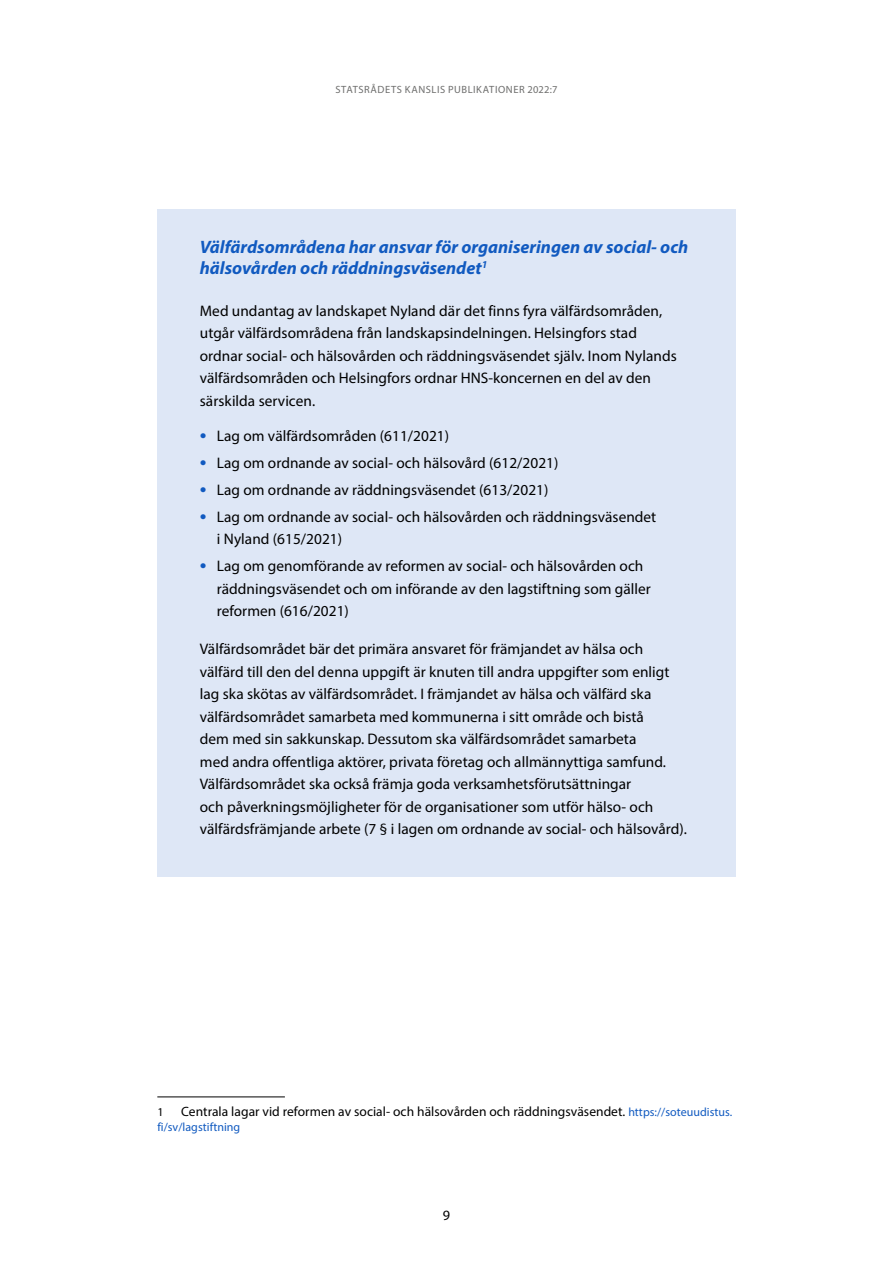
<style>
.page{position:relative;width:893px;height:1263px;background:#fff}
.page>*{position:absolute;margin:0;border:0;box-sizing:border-box;transform-origin:0 0}
.laatikko-otsikko{font:italic 700 18px/21px "Myriad Pro";color:#115ac0}
.Laatikkoteksti{font:15.3px/22.5px "Myriad Pro";letter-spacing:.005em;color:#000}
.t1{font:14.25px "Myriad Pro";color:#000}
._04_Alaviite{font:13.5px "Myriad Pro";letter-spacing:.005em;color:#000}
._04_Alaviite-2{font:12px "Myriad Pro";letter-spacing:.005em;color:#115ac0}
._04_Alaviite-3{font:12px "Myriad Pro";color:#000}
.t2{font:10.5px "Myriad Pro";letter-spacing:.03em;color:#6e6e6d}
.s1{font-size:24px;color:#115ac0}
.s2{font-size:12px;color:#115ac0}
</style>
<div class="page">
<div style="left:157px;top:209px;width:579px;height:90px;background:#dee7f6"></div>
<div style="left:157px;top:283px;width:579px;height:165px;background:#dee7f6"></div>
<div style="left:157px;top:435px;width:579px;height:75px;background:#dee7f6"></div>
<div style="left:157px;top:489px;width:579px;height:97px;background:#dee7f6"></div>
<div style="left:157px;top:538px;width:579px;height:120px;background:#dee7f6"></div>
<div style="left:157px;top:621px;width:579px;height:255px;background:#dee7f6"></div>
<hr style="left:157px;top:1097px;width:128px;height:1px;background:#000">
<p class="t2" style="left:335px;top:83px;width:13px">Statsr</p>
<p class="t2" style="left:371px;top:83px;width:14px">ådets</p>
<p class="t2" style="left:405px;top:83px;width:7px">kanslis</p>
<p class="t2" style="left:448px;top:83px;width:7px">publikationer</p>
<p class="t2" style="left:527px;top:83px;width:32px">2022:7</p>
<p class="laatikko-otsikko" style="left:200px;top:235px;width:490px">Välfärdsområdena har ansvar för organiseringen av social- och hälsovården och räddningsväsendet<sup>1</sup></p>
<p class="Laatikkoteksti" style="left:200px;top:299px;width:478px">Med undantag av landskapet Nyland där det finns fyra välfärdsområden, utgår välfärdsområdena från landskapsindelningen. Helsingfors stad ordnar social- och hälsovården och räddningsväsendet själv. Inom Nylands välfärdsområden och Helsingfors ordnar HNS-koncernen en del av den särskilda servicen.</p>
<p class="Laatikkoteksti" style="left:200px;top:425px;width:251px"><span class="s1">•</span> Lag om välfärdsområden (611/2021)</p>
<p class="Laatikkoteksti" style="left:200px;top:451px;width:360px"><span class="s1">•</span> Lag om ordnande av social- och hälsovård (612/2021)</p>
<p class="Laatikkoteksti" style="left:200px;top:478px;width:350px"><span class="s1">•</span> Lag om ordnande av räddningsväsendet (613/2021)</p>
<p class="Laatikkoteksti" style="left:217px;top:505px;width:441px;text-indent:-17px"><span class="s1">•</span> Lag om ordnande av social- och hälsovården och räddningsväsendet i Nyland (615/2021)</p>
<p class="Laatikkoteksti" style="left:217px;top:554px;width:436px;text-indent:-17px"><span class="s1">•</span> Lag om genomförande av reformen av social- och hälsovården och räddningsväsendet och om införande av den lagstiftning som gäller reformen (616/2021)</p>
<p class="Laatikkoteksti" style="left:200px;top:637px;width:489px">Välfärdsområdet bär det primära ansvaret för främjandet av hälsa och välfärd till den del denna uppgift är knuten till andra uppgifter som enligt lag ska skötas av välfärdsområdet. I främjandet av hälsa och välfärd ska välfärdsområdet samarbeta med kommunerna i sitt område och bistå<br>dem med sin sakkunskap. Dessutom ska välfärdsområdet samarbeta<br>med andra offentliga aktörer, privata företag och allmännyttiga samfund.<br>Välfärdsområdet ska också främja goda verksamhetsförutsättningar<br>och påverkningsmöjligheter för de organisationer som utför hälso- och välfärdsfrämjande arbete (7 § i lagen om ordnande av social- och hälsovård).</p>
<p class="_04_Alaviite-3" style="left:157px;top:1105px;width:8px">1</p>
<p class="_04_Alaviite" style="left:181px;top:1103px;width:553px">Centrala lagar vid reformen av social- och hälsovården och räddningsväsendet. <span class="s2">https://soteuudistus.</span></p>
<p class="_04_Alaviite-2" style="left:157px;top:1120px;width:84px">fi/sv/lagstiftning</p>
<p class="t1" style="left:443px;top:1206px;width:9px">9</p>
</div>
